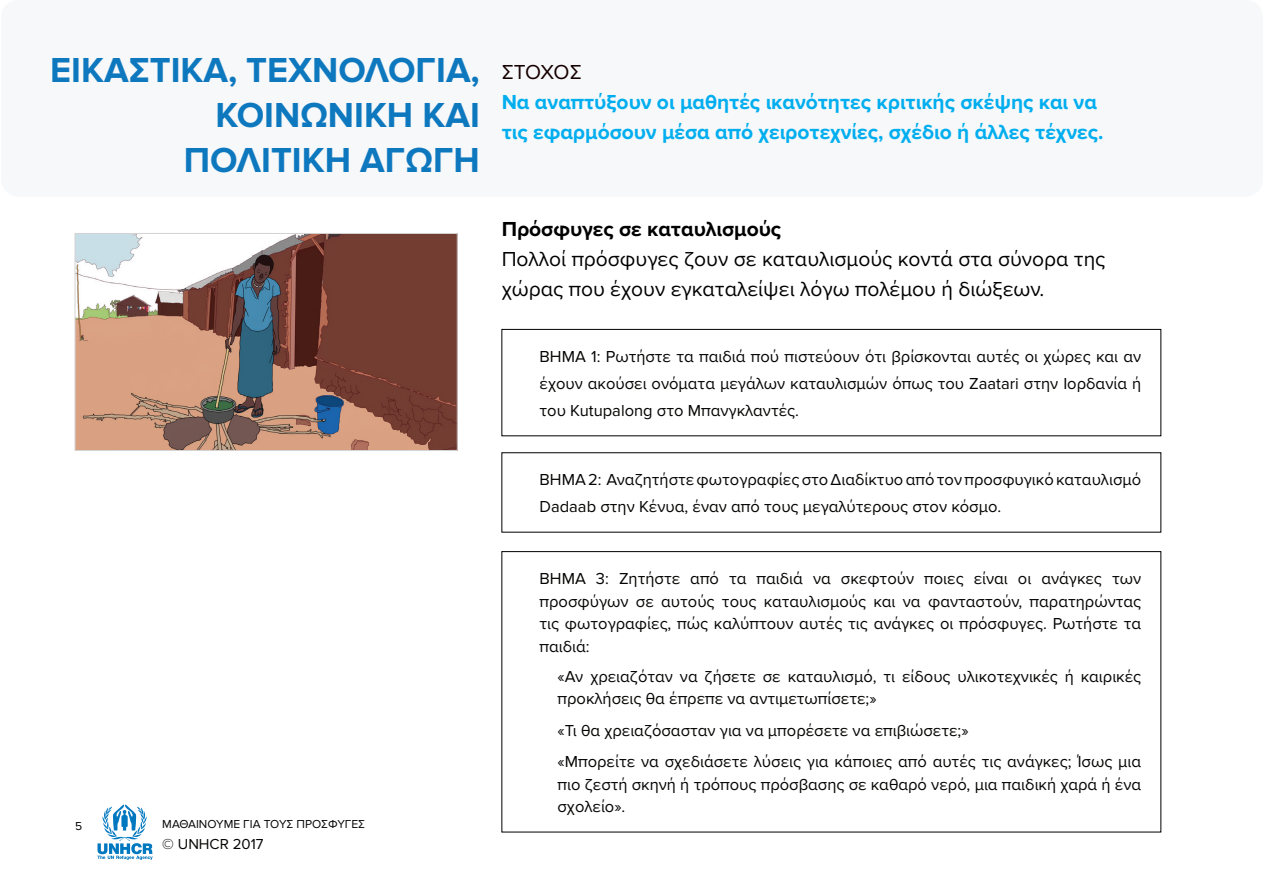
<style>
.page{position:relative;width:1263px;height:893px;background:#fff}
.page>*{position:absolute;margin:0;border:0;box-sizing:border-box;transform-origin:0 0}
.t1{font:700 36px/45px "Proxima Nova";color:#0e78bf;text-align:right}
.t2{font:700 21px/30px "Proxima Nova";color:#00aeef}
.t3{font:21px/30px "Proxima Nova";color:#000}
.t4{font:700 21px "Proxima Nova";color:#000}
.t5{font:21px "Proxima Nova";letter-spacing:-.025em;color:#150000}
.t6{font:16.5px/22.5px "Proxima Nova";color:#040503}
.t7{font:15px "Proxima Nova";color:#040503}
.t8{font:12px "Proxima Nova";color:#040503}
.t9{font:12px "Proxima Nova";color:#000}
</style>
<div class="page">
<div style="left:1px;top:0;width:1262px;height:197px;background:#f4f5f6;border-radius:18px"></div>
<div style="left:502px;top:329px;width:659px;height:107px;border:1px solid #000"></div>
<img style="left:77px;top:235px;width:378px;height:214px">
<div style="left:75px;top:233px;width:382px;height:218px;border:1px solid #d4d3d3"></div>
<div style="left:502px;top:551px;width:659px;height:281px;border:1px solid #000"></div>
<svg style="left:97px;top:805px;width:56px;height:55px"></svg>
<h1 class="t1" style="left:50px;top:49px;width:431px">ΕΙΚΑΣΤΙΚΑ, ΤΕΧΝΟΛΟΓΙΑ,<br>ΚΟΙΝΩΝΙΚΗ ΚΑΙ<br>ΠΟΛΙΤΙΚΗ ΑΓΩΓΗ</h1>
<p class="t9" style="left:75px;top:819px;width:9px">5</p>
<p class="t8" style="left:162px;top:817px;width:204px">ΜΑΘΑΙΝΟΥΜΕ ΓΙΑ ΤΟΥΣ ΠΡΟΣΦΥΓΕΣ</p>
<p class="t7" style="left:162px;top:836px;width:103px">© UNHCR 2017</p>
<p class="t5" style="left:502px;top:60px;width:82px">ΣΤΟΧΟΣ</p>
<p class="t2" style="left:502px;top:88px;width:603px">Να αναπτύξουν οι μαθητές ικανότητες κριτικής σκέψης και να τις εφαρμόσουν μέσα από χειροτεχνίες, σχέδιο ή άλλες τέχνες.</p>
<p class="t4" style="left:502px;top:217px;width:281px">Πρόσφυγες σε καταυλισμούς</p>
<p class="t3" style="left:502px;top:244px;width:605px">Πολλοί πρόσφυγες ζουν σε καταυλισμούς κοντά στα σύνορα της χώρας που έχουν εγκαταλείψει λόγω πολέμου ή διώξεων.</p>
<p class="t6" style="left:539px;top:343px;width:603px;line-height:27px;text-align:justify">ΒΗΜΑ 1: Ρωτήστε τα παιδιά πού πιστεύουν ότι βρίσκονται αυτές οι χώρες και αν έχουν ακούσει ονόματα μεγάλων καταυλισμών όπως του Zaatari στην Ιορδανία ή του Kutupalong στο Μπανγκλαντές.</p>
<p class="t6" style="left:539px;top:467px;width:603px;line-height:27px">ΒΗΜΑ 2: Αναζητήστε φωτογραφίες στο Διαδίκτυο από τον προσφυγικό καταυλισμό<br>Dadaab στην Κένυα, έναν από τους μεγαλύτερους στον κόσμο.</p>
<p class="t6" style="left:539px;top:568px;width:603px;text-align:justify">ΒΗΜΑ 3: Ζητήστε από τα παιδιά να σκεφτούν ποιες είναι οι ανάγκες των προσφύγων σε αυτούς τους καταυλισμούς και να φανταστούν, παρατηρώντας τις φωτογραφίες, πώς καλύπτουν αυτές τις ανάγκες οι πρόσφυγες. Ρωτήστε τα παιδιά:</p>
<p class="t6" style="left:557px;top:665px;width:585px">«Αν χρειαζόταν να ζήσετε σε καταυλισμό, τι είδους υλικοτεχνικές ή καιρικές προκλήσεις θα έπρεπε να αντιμετωπίσετε;»</p>
<p class="t6" style="left:557px;top:715px;width:585px;line-height:31.5px">«Τι θα χρειαζόσασταν για να μπορέσετε να επιβιώσετε;»<br>«Μπορείτε να σχεδιάσετε λύσεις για κάποιες από αυτές τις ανάγκες; Ίσως μια</p>
<p class="t6" style="left:557px;top:773px;width:585px">πιο ζεστή σκηνή ή τρόπους πρόσβασης σε καθαρό νερό, μια παιδική χαρά ή ένα σχολείο».</p>
</div>
